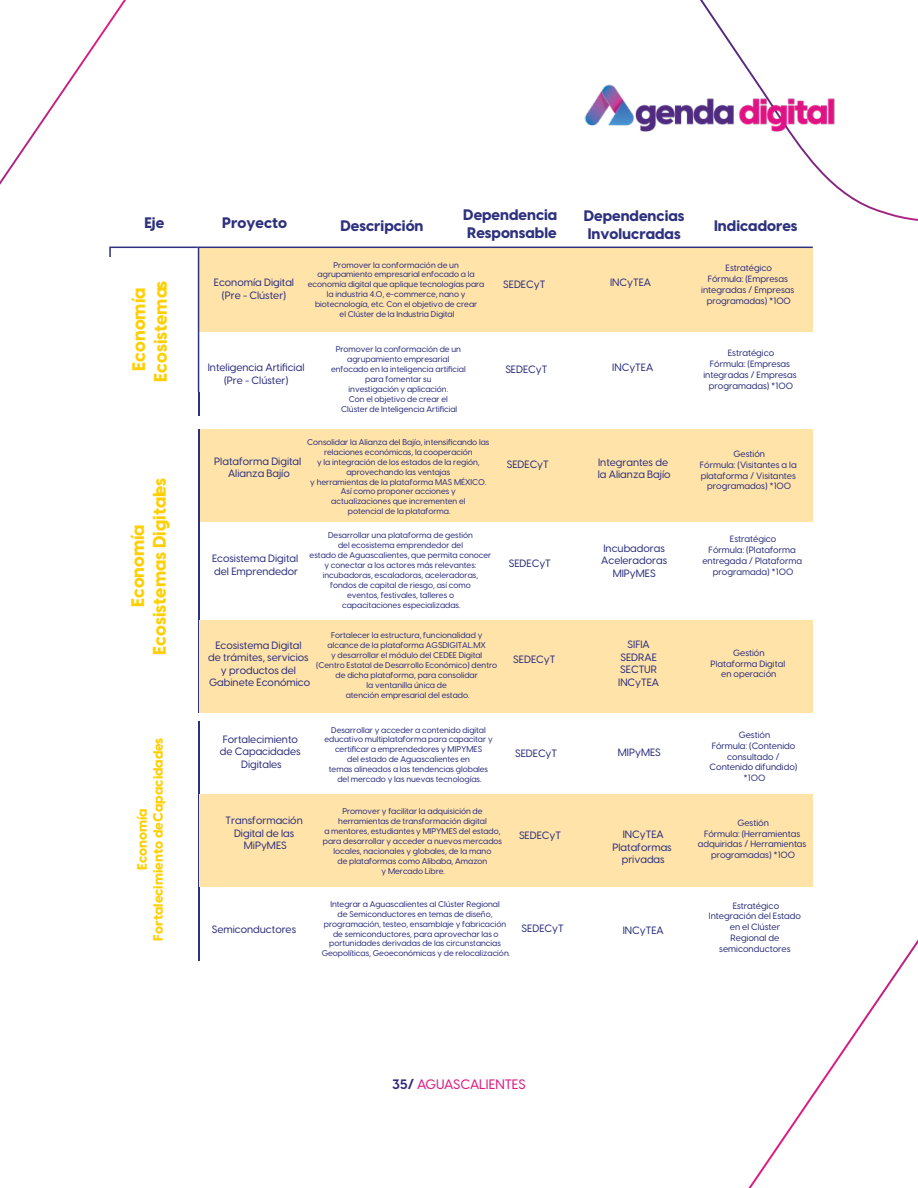
<style>
.page{position:relative;width:918px;height:1188px;background:#fff}
.page>*{position:absolute;margin:0;border:0;box-sizing:border-box;transform-origin:0 0}
.t1{font:800 18px/21.6px "Visby CF";color:#ffcf01;text-align:center}
.t2{font:800 15px/18px "Visby CF";color:#2e317e}
.t3{font:500 13.5px "Visby CF";color:#de1b83}
.t4{font:800 13.35px/16px "Visby CF";color:#ffcf01;text-align:center}
.t5{font:500 10.5px/12.6px "Visby CF";color:#2e317e;text-align:center}
.t6{font:500 9px/10.8px "Visby CF";color:#2e317e;text-align:center}
.t7{font:500 8.25px/9.9px "Visby CF";color:#2e317e;text-align:center}
.s1{font-weight:700;color:#312b7e}
</style>
<div class="page">
<svg style="left:748px;top:939px;width:170px;height:249px"></svg>
<svg style="left:700px;top:0;width:218px;height:221px"></svg>
<svg style="left:0;top:0;width:126px;height:185px"></svg>
<img style="left:584px;top:57px;width:260px;height:89px">
<svg style="left:198px;top:247px;width:615px;height:145px;fill:#ffe3a9"></svg>
<svg style="left:109px;top:247px;width:89px;height:10px"></svg>
<svg style="left:198px;top:392px;width:1px;height:23px"></svg>
<div style="left:199px;top:429px;width:614px;height:92px;background:#ffe3a9"></div>
<hr style="left:198px;top:429px;width:1px;height:284px;background:#2e317e">
<div style="left:199px;top:620px;width:614px;height:93px;background:#ffe3a9"></div>
<hr style="left:198px;top:721px;width:1px;height:240px;background:#2e317e">
<div style="left:199px;top:794px;width:614px;height:93px;background:#ffe3a9"></div>
<h2 class="t2" style="left:144px;top:213px;width:21px">Eje</h2>
<h2 class="t2" style="left:222px;top:213px;width:66px">Proyecto</h2>
<h2 class="t2" style="left:341px;top:216px;width:84px">Descripción</h2>
<h2 class="t2" style="left:463px;top:205px;width:96px">Dependencia<br>Responsable</h2>
<h2 class="t2" style="left:584px;top:205px;width:102px">Dependencias<br>Involucradas</h2>
<h2 class="t2" style="left:714px;top:216px;width:85px">Indicadores</h2>
<p class="t7" style="left:308px;top:259px;width:178px">Promover la conformación de un agrupamiento empresarial enfocado a la economía digital que aplique tecnologías para la industria 4.0, e-commerce, nano y biotecnología, etc. Con el objetivo de crear<br>el Clúster de la Industria Digital</p>
<h1 class="t1" style="left:127px;top:382px;width:103px;rotate:-90deg">Economía<br>Ecosistemas</h1>
<p class="t5" style="left:214px;top:275px;width:82px">Economía Digital (Pre - Clúster)</p>
<p class="t7" style="left:331px;top:344px;width:136px">Promover la conformación de un agrupamiento empresarial enfocado en la inteligencia artificial para fomentar su<br>investigación y aplicación.<br>Con el objetivo de crear el<br>Clúster de Inteligencia Artificial</p>
<p class="t5" style="left:208px;top:360px;width:98px">Inteligencia Artificial (Pre - Clúster)</p>
<p class="t5" style="left:503px;top:278px;width:44px">SEDECyT</p>
<p class="t5" style="left:505px;top:363px;width:44px">SEDECyT</p>
<p class="t5" style="left:610px;top:275px;width:42px">INCyTEA</p>
<p class="t5" style="left:612px;top:360px;width:42px">INCyTEA</p>
<p class="t6" style="left:701px;top:262px;width:95px">Estratégico<br>Fórmula: (Empresas integradas / Empresas programadas) *100</p>
<p class="t6" style="left:703px;top:347px;width:95px">Estratégico<br>Fórmula: (Empresas integradas / Empresas programadas) *100</p>
<h1 class="t1" style="left:126px;top:655px;width:179px;rotate:-90deg">Economía<br>Ecosistemas Digitales</h1>
<h1 class="t1" style="left:127px;top:671px;width:185px;rotate:-90deg">Economía<br>EcosistemasD igitales</h1>
<p class="t7" style="left:307px;top:437px;width:184px">Consolidar la Alianza del Bajío, intensificando las relaciones económicas, la cooperación<br>y la integración de los estados de la región, aprovechando las ventajas<br>y herramientas de la plataforma MAS MÉXICO.<br>Así como proponer acciones y<br>actualizaciones que incrementen el<br>potencial de la plataforma.</p>
<p class="t5" style="left:214px;top:454px;width:89px">Plataforma Digital<br>Alianza Bajío</p>
<p class="t5" style="left:507px;top:457px;width:44px">SEDECyT</p>
<p class="t5" style="left:598px;top:455px;width:74px;text-align:left">Integrantes de la Alianza Bajío</p>
<p class="t6" style="left:700px;top:448px;width:98px">Gestión<br>Fórmula: (Visitantes a la plataforma / Visitantes programados) *100</p>
<p class="t5" style="left:212px;top:551px;width:88px;text-align:left">Ecosistema Digital del Emprendedor</p>
<p class="t7" style="left:310px;top:530px;width:183px">Desarrollar una plataforma de gestión<br>del ecosistema emprendedor del<br>estado de Aguascalientes, que permita conocer y conectar a los actores más relevantes: incubadoras, escaladoras, aceleradoras, fondos de capital de riesgo, así como<br>eventos, festivales, talleres o<br>capacitaciones especializadas.</p>
<p class="t5" style="left:601px;top:541px;width:67px">Incubadoras<br>Aceleradoras<br>MIPyMES</p>
<p class="t6" style="left:702px;top:533px;width:101px">Estratégico<br>Fórmula: (Plataforma entregada / Plataforma programada) *100</p>
<p class="t5" style="left:509px;top:556px;width:44px">SEDECyT</p>
<p class="t5" style="left:208px;top:638px;width:103px">Ecosistema Digital<br>de trámites, servicios y productos del<br>Gabinete Económico</p>
<p class="t7" style="left:316px;top:630px;width:182px">Fortalecer la estructura, funcionalidad y alcance de la plataforma AGSDIGITAL.MX<br>y desarrollar el módulo del CEDEE Digital (Centro Estatal de Desarrollo Económico) dentro de dicha plataforma, para consolidar<br>la ventanilla única de<br>atención empresarial del estado.</p>
<p class="t5" style="left:618px;top:637px;width:42px">SIFIA<br>SEDRAE<br>SECTUR<br>INCyTEA</p>
<p class="t6" style="left:711px;top:647px;width:76px">Gestión<br>Plataforma Digital en operación</p>
<p class="t5" style="left:513px;top:653px;width:44px">SEDECyT</p>
<h3 class="t4" style="left:133px;top:941px;width:204px;rotate:-90deg">Economía<br>Fortalecimiento deCapacidades</h3>
<p class="t5" style="left:220px;top:732px;width:82px">Fortalecimiento de Capacidades<br>Digitales</p>
<p class="t7" style="left:324px;top:724px;width:170px">Desarrollar y acceder a contenido digital educativo multiplataforma para capacitar y certificar a emprendedores y MIPYMES<br>del estado de Aguascalientes en<br>temas alineados a las tendencias globales del mercado y las nuevas tecnologías.</p>
<p class="t5" style="left:515px;top:747px;width:44px">SEDECyT</p>
<p class="t5" style="left:226px;top:814px;width:79px">Transformación<br>Digital de las<br>MiPyMES</p>
<p class="t7" style="left:323px;top:806px;width:181px">Promover y facilitar la adquisición de herramientas de transformación digital<br>a mentores, estudiantes y MIPYMES del estado, para desarrollar y acceder a nuevos mercados locales, nacionales y globales, de la mano<br>de plataformas como Alibaba, Amazon<br>y Mercado Libre.</p>
<p class="t5" style="left:519px;top:828px;width:44px">SEDECyT</p>
<p class="t7" style="left:322px;top:898px;width:190px">Integrar a Aguascalientes al Clúster Regional<br>de Semiconductores en temas de diseño, programación, testeo, ensamblaje y fabricación de semiconductores, para aprovechar las o portunidades derivadas de las circunstancias Geopolíticas, Geoeconómicas y de relocalización.</p>
<p class="t5" style="left:522px;top:921px;width:44px">SEDECyT</p>
<p class="t5" style="left:212px;top:923px;width:86px">Semiconductores</p>
<h3 class="t3" style="left:392px;top:1074px;width:135px"><span class="s1">35/</span> AGUASCALIENTES</h3>
<p class="t5" style="left:618px;top:746px;width:44px">MIPyMES</p>
<p class="t6" style="left:710px;top:729px;width:89px">Gestión<br>Fórmula: (Contenido consultado /<br>Contenido difundido) *100</p>
<p class="t5" style="left:612px;top:827px;width:61px">INCyTEA<br>Plataformas privadas</p>
<p class="t6" style="left:698px;top:817px;width:110px">Gestión<br>Fórmula: (Herramientas adquiridas / Herramientas programadas) *100</p>
<p class="t5" style="left:623px;top:923px;width:42px">INCyTEA</p>
<p class="t6" style="left:709px;top:899px;width:94px">Estratégico<br>Integración del Estado en el Clúster<br>Regional de semiconductores</p>
</div>
